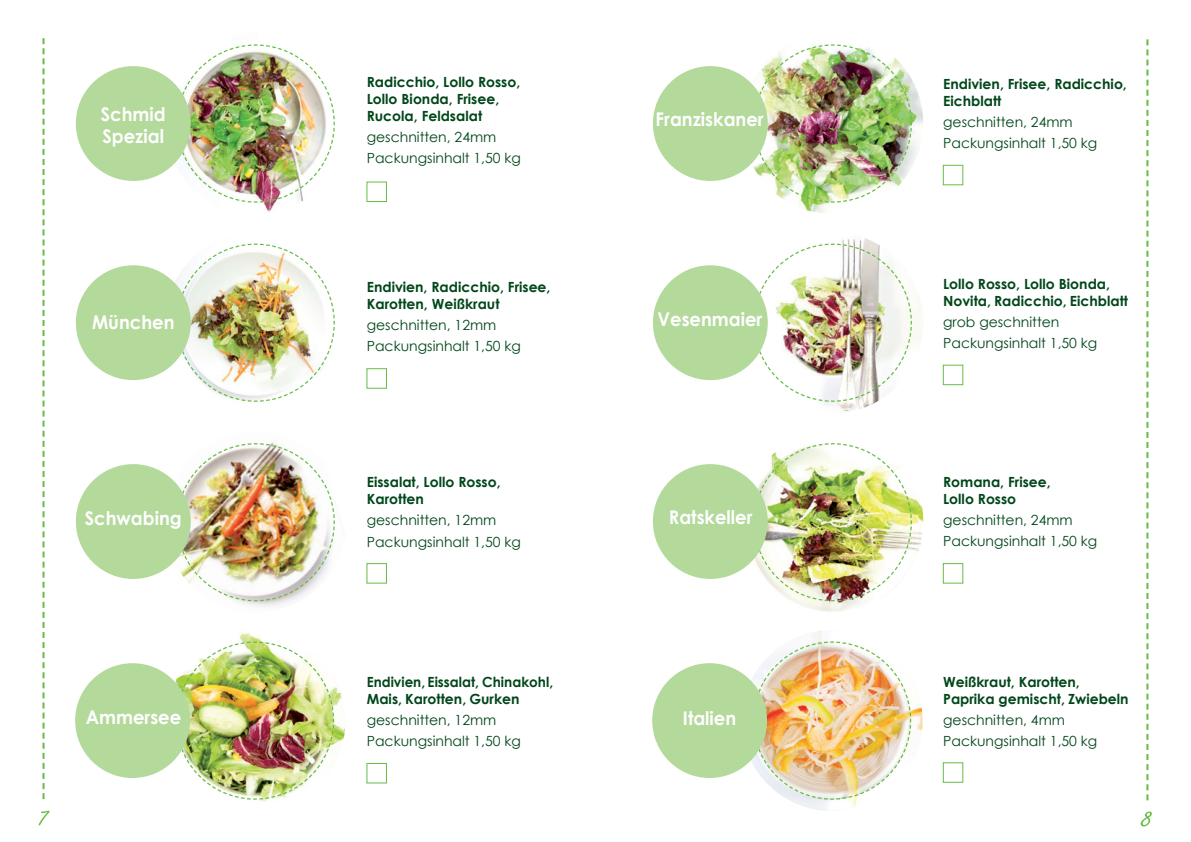
<style>
.page{position:relative;width:1191px;height:842px;background:#fff}
.page>*{position:absolute;margin:0;border:0;box-sizing:border-box;transform-origin:0 0}
.t1{font:700 18.9px "Century Gothic";color:#fff;scale:.95 1}
.t2{font:14px "Century Gothic";color:#00461a}
.t3{font:700 14px/17px "Century Gothic";color:#00461a}
.t4{font:700 14px/17px "Century Gothic";color:#00461a;scale:.96 1}
</style>
<div class="page">
<img style="left:742px;top:474px;width:181px;height:138px">
<img style="left:753px;top:443px;width:159px;height:159px">
<div style="left:653px;top:464px;width:114px;height:115px;background:#b3d99b;border-radius:50%"></div>
<img style="left:742px;top:232px;width:181px;height:181px;border-radius:91px">
<img style="left:753px;top:243px;width:159px;height:159px">
<div style="left:653px;top:265px;width:114px;height:115px;background:#b3d99b;border-radius:50%"></div>
<img style="left:742px;top:76px;width:181px;height:137px">
<img style="left:753px;top:44px;width:159px;height:159px">
<div style="left:653px;top:66px;width:114px;height:115px;background:#b3d99b;border-radius:50%"></div>
<svg style="left:1146px;top:39px;width:2px;height:761px"></svg>
<svg style="left:43px;top:38px;width:2px;height:761px"></svg>
<img style="left:178px;top:442px;width:157px;height:160px">
<div style="left:76px;top:464px;width:115px;height:115px;background:#b3d99b;border-radius:50%"></div>
<img style="left:176px;top:243px;width:159px;height:159px">
<div style="left:76px;top:265px;width:115px;height:115px;background:#b3d99b;border-radius:50%"></div>
<img style="left:178px;top:44px;width:157px;height:159px">
<div style="left:76px;top:66px;width:115px;height:115px;background:#b3d99b;border-radius:50%"></div>
<svg style="left:39px;top:811px;width:10px;height:14px"></svg>
<svg style="left:1140px;top:811px;width:11px;height:15px"></svg>
<img style="left:741px;top:630px;width:181px;height:181px;border-radius:91px">
<img style="left:752px;top:641px;width:159px;height:159px">
<div style="left:652px;top:663px;width:115px;height:115px;background:#b3d99b;border-radius:50%"></div>
<img style="left:164px;top:630px;width:181px;height:181px;border-radius:91px">
<img style="left:175px;top:641px;width:160px;height:159px">
<div style="left:75px;top:663px;width:115px;height:115px;background:#b3d99b;border-radius:50%"></div>
<div style="left:366px;top:182px;width:21px;height:20px;border:1px solid #68bc45"></div>
<div style="left:366px;top:368px;width:21px;height:21px;border:1px solid #68bc45"></div>
<div style="left:366px;top:563px;width:21px;height:21px;border:1px solid #68bc45"></div>
<div style="left:366px;top:763px;width:21px;height:20px;border:1px solid #68bc45"></div>
<div style="left:943px;top:165px;width:20px;height:20px;border:1px solid #68bc45"></div>
<div style="left:943px;top:365px;width:20px;height:20px;border:1px solid #68bc45"></div>
<div style="left:943px;top:563px;width:20px;height:21px;border:1px solid #68bc45"></div>
<div style="left:943px;top:762px;width:20px;height:21px;border:1px solid #68bc45"></div>
<p class="t1" style="left:101px;top:102px;width:70px">Schmid</p>
<p class="t1" style="left:102px;top:124px;width:66px">Spezial</p>
<p class="t3" style="left:367px;top:74px;width:155px">Radicchio, Lollo Rosso,</p>
<p class="t3" style="left:367px;top:91px;width:134px">Lollo Bionda, Frisee,</p>
<p class="t3" style="left:367px;top:108px;width:117px">Rucola, Feldsalat</p>
<p class="t2" style="left:367px;top:129px;width:131px">geschnitten, 24mm</p>
<p class="t2" style="left:367px;top:150px;width:156px">Packungsinhalt 1,50 kg</p>
<p class="t1" style="left:655px;top:107px;width:115px">Franziskaner</p>
<p class="t3" style="left:943px;top:75px;width:185px">Endivien, Frisee, Radicchio,</p>
<p class="t3" style="left:943px;top:92px;width:60px">Eichblatt</p>
<p class="t2" style="left:943px;top:114px;width:131px">geschnitten, 24mm</p>
<p class="t2" style="left:943px;top:135px;width:156px">Packungsinhalt 1,50 kg</p>
<p class="t1" style="left:92px;top:310px;width:88px">München</p>
<p class="t3" style="left:367px;top:278px;width:185px">Endivien, Radicchio, Frisee,<br>Karotten, Weißkraut</p>
<p class="t2" style="left:367px;top:316px;width:131px">geschnitten, 12mm</p>
<p class="t2" style="left:367px;top:337px;width:156px">Packungsinhalt 1,50 kg</p>
<p class="t1" style="left:657px;top:307px;width:112px">Vesenmaier</p>
<p class="t3" style="left:943px;top:275px;width:186px">Lollo Rosso, Lollo Bionda,<br>Novita, Radicchio, Eichblatt</p>
<p class="t2" style="left:943px;top:313px;width:118px">grob geschnitten</p>
<p class="t2" style="left:943px;top:334px;width:156px">Packungsinhalt 1,50 kg</p>
<p class="t1" style="left:85px;top:506px;width:103px">Schwabing</p>
<p class="t3" style="left:367px;top:474px;width:135px">Eissalat, Lollo Rosso,</p>
<p class="t3" style="left:367px;top:491px;width:59px">Karotten</p>
<p class="t2" style="left:367px;top:512px;width:131px">geschnitten, 12mm</p>
<p class="t2" style="left:367px;top:533px;width:156px">Packungsinhalt 1,50 kg</p>
<p class="t1" style="left:669px;top:505px;width:89px">Ratskeller</p>
<p class="t3" style="left:943px;top:473px;width:109px">Romana, Frisee,</p>
<p class="t3" style="left:943px;top:490px;width:75px">Lollo Rosso</p>
<p class="t2" style="left:943px;top:511px;width:131px">geschnitten, 24mm</p>
<p class="t2" style="left:943px;top:532px;width:156px">Packungsinhalt 1,50 kg</p>
<p class="t1" style="left:86px;top:706px;width:102px">Ammersee</p>
<p class="t4" style="left:367px;top:673px;width:196px">Endivien, Eissalat, Chinakohl,<br>Mais, Karotten, Gurken</p>
<p class="t2" style="left:367px;top:711px;width:131px">geschnitten, 12mm</p>
<p class="t2" style="left:367px;top:732px;width:156px">Packungsinhalt 1,50 kg</p>
<p class="t1" style="left:683px;top:706px;width:58px">Italien</p>
<p class="t3" style="left:943px;top:673px;width:138px">Weißkraut, Karotten,</p>
<p class="t3" style="left:943px;top:690px;width:187px">Paprika gemischt, Zwiebeln</p>
<p class="t2" style="left:943px;top:711px;width:123px">geschnitten, 4mm</p>
<p class="t2" style="left:943px;top:732px;width:156px">Packungsinhalt 1,50 kg</p>
</div>
